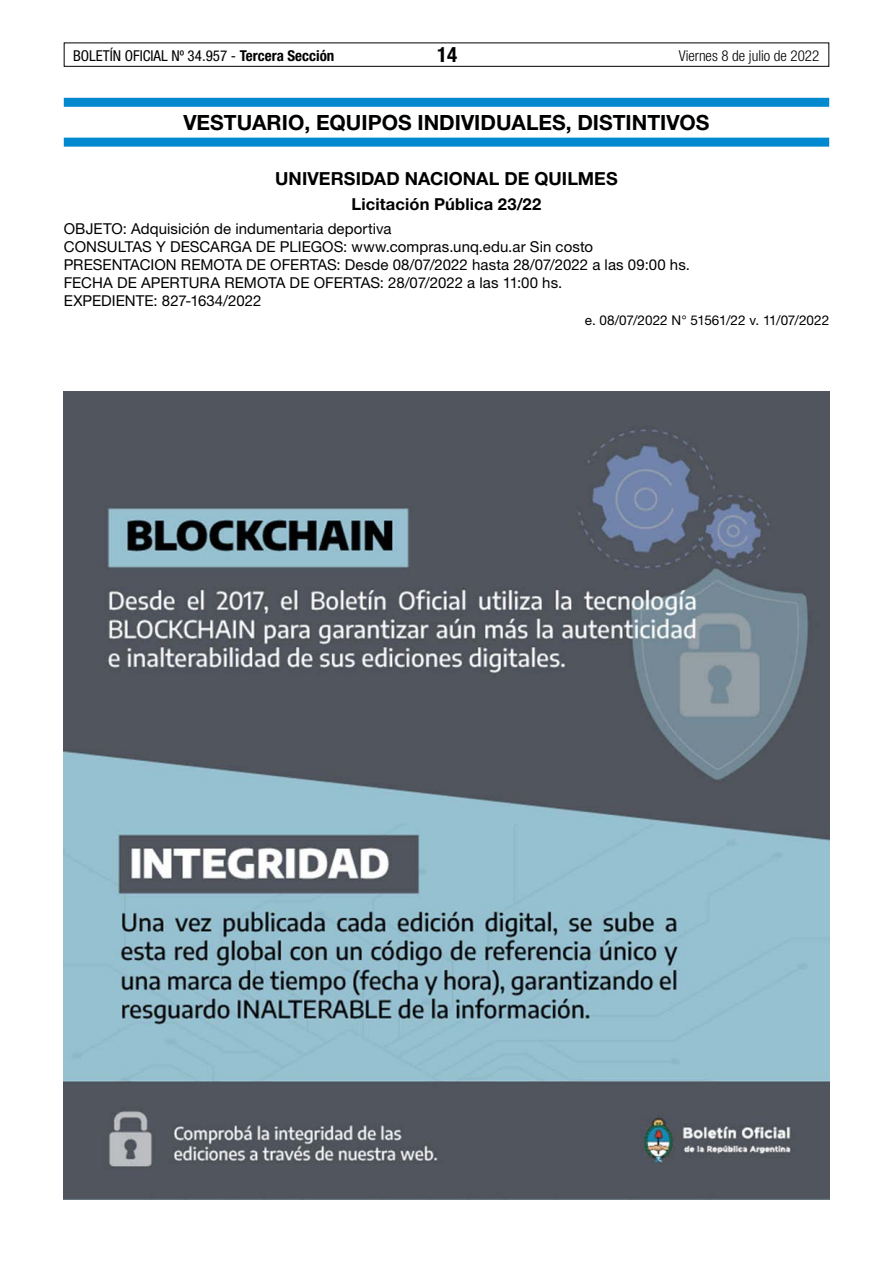
<style>
.page{position:relative;width:893px;height:1263px;background:#fff}
.page>*{position:absolute;margin:0;border:0;box-sizing:border-box;transform-origin:0 0}
.t1{font:700 21px "Helvetica Neue LT Std";color:#000}
.t2{font:700 condensed 21px "Helvetica Neue LT Std";color:#000}
.t3{font:700 18px "Helvetica Neue LT Std";letter-spacing:.005em;color:#000}
.t4{font:700 16.5px "Helvetica Neue LT Std";letter-spacing:.01em;color:#000}
.t5{font:15px/18px "Helvetica Neue LT Std";letter-spacing:.005em;color:#000}
.t6{font:condensed 15px "Helvetica Neue LT Std";color:#000}
.t7{font:300 condensed 15px "Helvetica Neue LT Std";color:#000}
.t8{font:13.5px "Helvetica Neue LT Std";letter-spacing:-.005em;color:#000}
.s1{font-weight:700}
</style>
<div class="page">
<div style="left:64px;top:43px;width:765px;height:24px;border:1px solid #000"></div>
<div style="left:64px;top:98px;width:765px;height:9px;background:#0089cf"></div>
<div style="left:64px;top:138px;width:765px;height:9px;background:#0089cf"></div>
<img style="left:64px;top:391px;width:765px;height:808px">
<p class="t6" style="left:73px;top:47px;width:263px">BOLETÍN OFICIAL Nº 34.957 - <span class="s1">Tercera Sección</span></p>
<h1 class="t2" style="left:437px;top:42px;width:22px">14</h1>
<p class="t7" style="left:679px;top:47px;width:142px">Viernes 8 de julio de 2022</p>
<h1 class="t1" style="left:183px;top:110px;width:528px">VESTUARIO, EQUIPOS INDIVIDUALES, DISTINTIVOS</h1>
<p class="t3" style="left:275px;top:168px;width:344px">UNIVERSIDAD NACIONAL DE QUILMES</p>
<p class="t4" style="left:352px;top:193px;width:191px">Licitación Pública 23/22</p>
<p class="t5" style="left:64px;top:219px;width:628px">OBJETO: Adquisición de indumentaria deportiva<br>CONSULTAS Y DESCARGA DE PLIEGOS: www.compras.unq.edu.ar Sin costo PRESENTACION REMOTA DE OFERTAS: Desde 08/07/2022 hasta 28/07/2022 a las 09:00 hs.<br>FECHA DE APERTURA REMOTA DE OFERTAS: 28/07/2022 a las 11:00 hs.<br>EXPEDIENTE: 827-1634/2022</p>
<p class="t8" style="left:585px;top:313px;width:246px">e. 08/07/2022 N° 51561/22 v. 11/07/2022</p>
</div>
